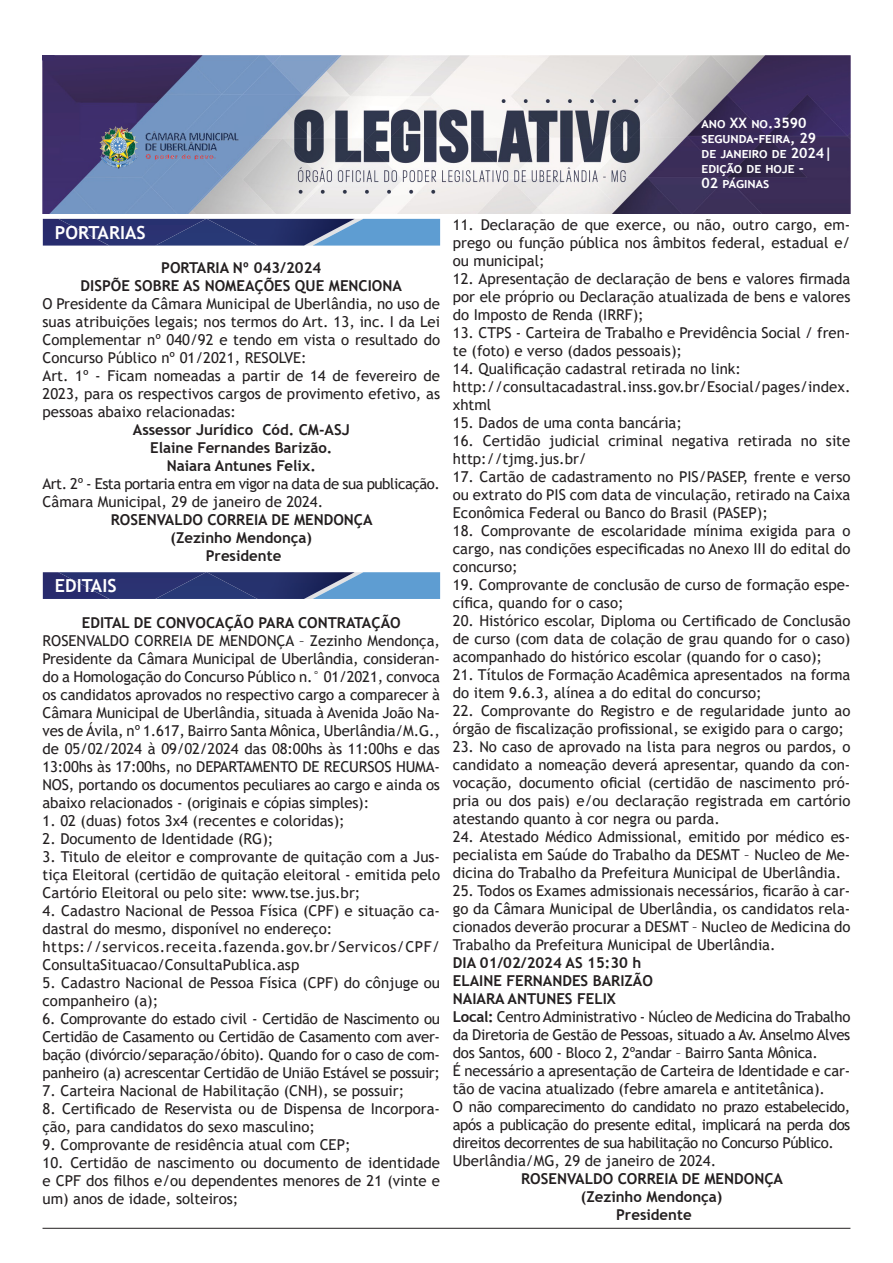
<style>
.page{position:relative;width:893px;height:1263px;background:#fff}
.page>*{position:absolute;margin:0;border:0;box-sizing:border-box;transform-origin:0 0}
.t1{font:700 18px "Trebuchet MS";color:#fff}
.t2{font:15px/18px "Trebuchet MS";color:#231f20;text-align:justify}
.t3{font:700 15px "Trebuchet MS";color:#231f20}
.t4{font:15px/18px "Trebuchet MS";letter-spacing:.035em;color:#231f20}
.t5{font:15px "Trebuchet MS";letter-spacing:-.03em;color:#231f20}
.t6{font:700 14.25px/15px "Trebuchet MS";color:#fff}
.s1{font-weight:700}
</style>
<div class="page">
<img style="left:43px;top:55px;width:807px;height:159px">
<img style="left:77px;top:96px;width:184px;height:104px">
<hr style="left:43px;top:1228px;width:807px;height:1px;background:#231f20">
<div style="left:43px;top:219px;width:164px;height:27px;background:#283171"></div>
<img style="left:207px;top:219px;width:106px;height:27px">
<svg style="left:313px;top:219px;width:127px;height:27px;background:#5f92c3"></svg>
<svg style="left:43px;top:572px;width:164px;height:27px;background:#2b3472"></svg>
<img style="left:207px;top:572px;width:106px;height:27px">
<svg style="left:313px;top:572px;width:127px;height:27px;background:#5e91c3"></svg>
<p class="t1" style="left:55px;top:221px;width:92px">PORTARIAS</p>
<p class="t3" style="left:161px;top:258px;width:162px">PORTARIA Nº 043/2024</p>
<p class="t3" style="left:81px;top:276px;width:323px">DISPÕE SOBRE AS NOMEAÇÕES QUE MENCIONA</p>
<p class="t2" style="left:43px;top:294px;width:399px">O Presidente da Câmara Municipal de Uberlândia, no uso de suas atribuições legais; nos termos do Art. 13, inc. I da Lei Complementar nº 040/92 e tendo em vista o resultado do Concurso Público nº 01/2021, RESOLVE:</p>
<p class="t2" style="left:43px;top:366px;width:399px">Art. 1º - Ficam nomeadas a partir de 14 de fevereiro de 2023, para os respectivos cargos de provimento efetivo, as pessoas abaixo relacionadas:</p>
<p class="t3" style="left:133px;top:420px;width:218px">Assessor Jurídico Cód. CM-ASJ</p>
<p class="t3" style="left:150px;top:438px;width:184px">Elaine Fernandes Barizão.</p>
<p class="t3" style="left:167px;top:456px;width:151px">Naiara Antunes Felix.</p>
<p class="t5" style="left:43px;top:474px;width:399px">Art. 2º - Esta portaria entra em vigor na data de sua publicação.</p>
<p class="t2" style="left:43px;top:492px;width:282px">Câmara Municipal, 29 de janeiro de 2024.</p>
<p class="t3" style="left:111px;top:510px;width:263px">ROSENVALDO CORREIA DE MENDONÇA</p>
<p class="t3" style="left:171px;top:528px;width:143px">(Zezinho Mendonça)</p>
<p class="t3" style="left:206px;top:546px;width:77px">Presidente</p>
<p class="t1" style="left:55px;top:575px;width:63px">EDITAIS</p>
<p class="t3" style="left:82px;top:613px;width:320px">EDITAL DE CONVOCAÇÃO PARA CONTRATAÇÃO</p>
<p class="t2" style="left:43px;top:632px;width:399px">ROSENVALDO CORREIA DE MENDONÇA – Zezinho Mendonça, Presidente da Câmara Municipal de Uberlândia, consideran&shy;do a Homologação do Concurso Público n.° 01/2021, convoca os candidatos aprovados no respectivo cargo a comparecer à Câmara Municipal de Uberlândia, situada à Avenida João Na&shy;ves de Ávila, nº 1.617, Bairro Santa Mônica, Uberlândia/M.G., de 05/02/2024 à 09/02/2024 das 08:00hs às 11:00hs e das 13:00hs às 17:00hs, no DEPARTAMENTO DE RECURSOS HUMA-NOS, portando os documentos peculiares ao cargo e ainda os abaixo relacionados - (originais e cópias simples):</p>
<p class="t2" style="left:43px;top:812px;width:304px">1. 02 (duas) fotos 3x4 (recentes e coloridas);</p>
<p class="t2" style="left:43px;top:830px;width:232px">2. Documento de Identidade (RG);</p>
<p class="t2" style="left:43px;top:848px;width:399px">3. Titulo de eleitor e comprovante de quitação com a Jus&shy;tiça Eleitoral (certidão de quitação eleitoral - emitida pelo Cartório Eleitoral ou pelo site: www.tse.jus.br;</p>
<p class="t2" style="left:43px;top:902px;width:399px">4. Cadastro Nacional de Pessoa Física (CPF) e situação ca&shy;dastral do mesmo, disponível no endereço:</p>
<p class="t4" style="left:43px;top:938px;width:399px">https://servicos.receita.fazenda.gov.br/Servicos/CPF/<br>ConsultaSituacao/ConsultaPublica.asp</p>
<p class="t2" style="left:43px;top:974px;width:399px">5. Cadastro Nacional de Pessoa Física (CPF) do cônjuge ou companheiro (a);</p>
<p class="t2" style="left:43px;top:1010px;width:399px">6. Comprovante do estado civil - Certidão de Nascimento ou Certidão de Casamento ou Certidão de Casamento com aver&shy;bação (divórcio/separação/óbito). Quando for o caso de com&shy;panheiro (a) acrescentar Certidão de União Estável se possuir;</p>
<p class="t2" style="left:43px;top:1082px;width:363px">7. Carteira Nacional de Habilitação (CNH), se possuir;</p>
<p class="t2" style="left:43px;top:1100px;width:399px">8. Certificado de Reservista ou de Dispensa de Incorpora&shy;ção, para candidatos do sexo masculino;</p>
<p class="t2" style="left:43px;top:1136px;width:310px">9. Comprovante de residência atual com CEP;</p>
<p class="t2" style="left:43px;top:1154px;width:399px">10. Certidão de nascimento ou documento de identidade e CPF dos filhos e/ou dependentes menores de 21 (vinte e um) anos de idade, solteiros;</p>
<p class="t6" style="left:702px;top:116px;width:107px">ano XX no.3590</p>
<p class="t6" style="left:702px;top:131px;width:116px">segunda-feira, 29</p>
<p class="t6" style="left:702px;top:146px;width:132px">de janeiro de 2024|</p>
<p class="t6" style="left:702px;top:161px;width:104px">edição de hoje -</p>
<p class="t6" style="left:702px;top:176px;width:69px">02 páginas</p>
<p class="t6" style="left:702px;top:122px;width:107px">ano X no.33 1</p>
<p class="t6" style="left:694px;top:123px;width:118px">ano XX no.3429 terça-feira, 09 de maio de 2023|</p>
<p class="t6" style="left:694px;top:168px;width:104px">edição de hoje -</p>
<p class="t6" style="left:694px;top:183px;width:69px">02 páginas</p>
<p class="t6" style="left:702px;top:137px;width:124px">quinta-feira, 09 de março de 2023 | edição de hoje -</p>
<p class="t6" style="left:702px;top:182px;width:69px">02 páginas</p>
<p class="t6" style="left:710px;top:182px;width:10px">3</p>
<p class="t2" style="left:453px;top:215px;width:399px">11. Declaração de que exerce, ou não, outro cargo, em&shy;prego ou função pública nos âmbitos federal, estadual e/ ou municipal;</p>
<p class="t2" style="left:453px;top:269px;width:399px">12. Apresentação de declaração de bens e valores firmada por ele próprio ou Declaração atualizada de bens e valores do Imposto de Renda (IRRF);</p>
<p class="t2" style="left:453px;top:323px;width:399px">13. CTPS - Carteira de Trabalho e Previdência Social / fren&shy;te (foto) e verso (dados pessoais);</p>
<p class="t2" style="left:453px;top:359px;width:290px">14. Qualificação cadastral retirada no link:</p>
<p class="t2" style="left:453px;top:377px;width:399px">http://consultacadastral.inss.gov.br/Esocial/pages/index. xhtml</p>
<p class="t2" style="left:453px;top:413px;width:231px">15. Dados de uma conta bancária;</p>
<p class="t2" style="left:453px;top:431px;width:399px">16. Certidão judicial criminal negativa retirada no site http://tjmg.jus.br/</p>
<p class="t2" style="left:453px;top:467px;width:399px">17. Cartão de cadastramento no PIS/PASEP, frente e verso ou extrato do PIS com data de vinculação, retirado na Caixa Econômica Federal ou Banco do Brasil (PASEP);</p>
<p class="t2" style="left:453px;top:521px;width:399px">18. Comprovante de escolaridade mínima exigida para o cargo, nas condições especificadas no Anexo III do edital do concurso;</p>
<p class="t2" style="left:453px;top:575px;width:399px">19. Comprovante de conclusão de curso de formação espe&shy;cífica, quando for o caso;</p>
<p class="t2" style="left:453px;top:611px;width:399px">20. Histórico escolar, Diploma ou Certificado de Conclusão de curso (com data de colação de grau quando for o caso) acompanhado do histórico escolar (quando for o caso);</p>
<p class="t2" style="left:453px;top:665px;width:399px">21. Títulos de Formação Acadêmica apresentados na forma do item 9.6.3, alínea a do edital do concurso;</p>
<p class="t2" style="left:453px;top:701px;width:399px">22. Comprovante do Registro e de regularidade junto ao órgão de fiscalização profissional, se exigido para o cargo;</p>
<p class="t2" style="left:453px;top:737px;width:399px">23. No caso de aprovado na lista para negros ou pardos, o candidato a nomeação deverá apresentar, quando da con&shy;vocação, documento oficial (certidão de nascimento pró&shy;pria ou dos pais) e/ou declaração registrada em cartório atestando quanto à cor negra ou parda.</p>
<p class="t2" style="left:453px;top:827px;width:399px">24. Atestado Médico Admissional, emitido por médico es&shy;pecialista em Saúde do Trabalho da DESMT – Nucleo de Me&shy;dicina do Trabalho da Prefeitura Municipal de Uberlândia.</p>
<p class="t2" style="left:453px;top:881px;width:399px">25. Todos os Exames admissionais necessários, ficarão à car&shy;go da Câmara Municipal de Uberlândia, os candidatos rela&shy;cionados deverão procurar a DESMT – Nucleo de Medicina do Trabalho da Prefeitura Municipal de Uberlândia.</p>
<p class="t3" style="left:453px;top:953px;width:190px">DIA 01/02/2024 AS 15:30 h</p>
<p class="t3" style="left:453px;top:971px;width:202px">ELAINE FERNANDES BARIZÃO</p>
<p class="t3" style="left:453px;top:989px;width:165px">NAIARA ANTUNES FELIX</p>
<p class="t2" style="left:453px;top:1007px;width:399px"><span class="s1">Local:</span> Centro Administrativo - Núcleo de Medicina do Trabalho da Diretoria de Gestão de Pessoas, situado a Av. Anselmo Alves dos Santos, 600 - Bloco 2, 2ºandar – Bairro Santa Mônica.</p>
<p class="t2" style="left:453px;top:1061px;width:399px">É necessário a apresentação de Carteira de Identidade e car&shy;tão de vacina atualizado (febre amarela e antitetânica).</p>
<p class="t2" style="left:453px;top:1097px;width:399px">O não comparecimento do candidato no prazo estabelecido, após a publicação do presente edital, implicará na perda dos direitos decorrentes de sua habilitação no Concurso Público.</p>
<p class="t2" style="left:453px;top:1151px;width:265px">Uberlândia/MG, 29 de janeiro de 2024.</p>
<p class="t3" style="left:521px;top:1169px;width:263px">ROSENVALDO CORREIA DE MENDONÇA</p>
<p class="t3" style="left:581px;top:1187px;width:143px">(Zezinho Mendonça)</p>
<p class="t3" style="left:616px;top:1205px;width:77px">Presidente</p>
</div>
